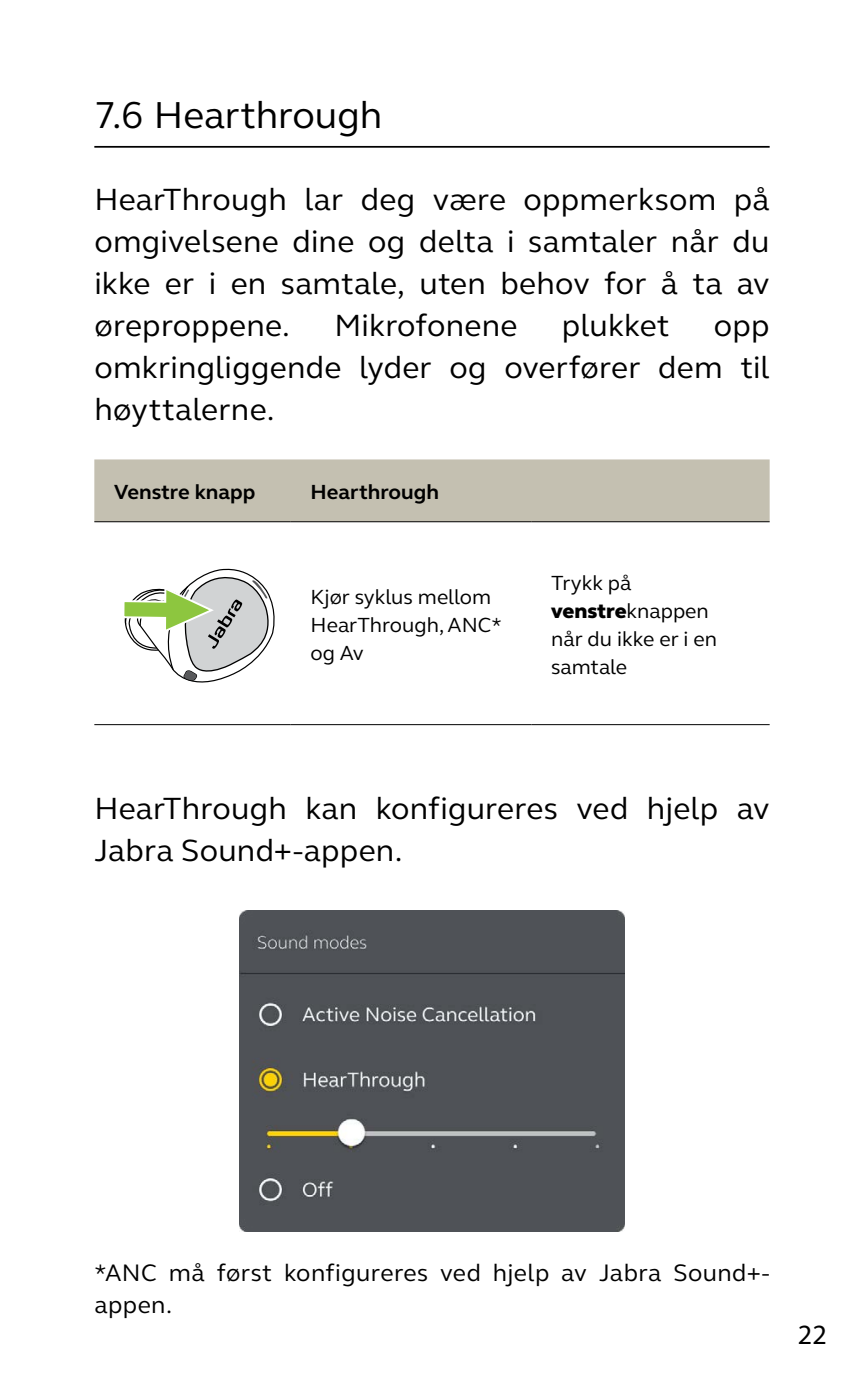
<style>
.page{position:relative;width:864px;height:1389px;background:#fff}
.page>*{position:absolute;margin:0;border:0;box-sizing:border-box;transform-origin:0 0}
.t1{font:38.5px "GN Elliot";color:#000}
.t2{font:31.5px/42px "GN Elliot";letter-spacing:.01em;color:#000;text-align:justify}
.t3{font:28px "Myriad Pro";color:#000}
.t4{font:24.5px/31.5px "GN Elliot";letter-spacing:.02em;color:#000}
.t5{font:21px/28px "GN Elliot";color:#000}
.t6{font:700 21px "GN Elliot";color:#000}
.s1{font-weight:800}
</style>
<div class="page">
<hr style="left:94px;top:146px;width:675px;height:2px;background:#000">
<div style="left:94px;top:459px;width:675px;height:62px;background:#c4c0b1"></div>
<hr style="left:290px;top:724px;width:241px;height:1px;background:#000">
<hr style="left:531px;top:724px;width:238px;height:1px;background:#000">
<hr style="left:290px;top:521px;width:241px;height:1px;background:#000">
<hr style="left:531px;top:521px;width:238px;height:1px;background:#000">
<hr style="left:94px;top:521px;width:196px;height:1px;background:#000">
<hr style="left:94px;top:724px;width:196px;height:1px;background:#000">
<div style="left:239px;top:910px;width:385px;height:322px;background:#4f5257"></div>
<svg style="left:124px;top:568px;width:151px;height:115px"></svg>
<p class="t1" style="left:94px;top:89px;width:289px">7.6 Hearthrough</p>
<p class="t2" style="left:94px;top:177px;width:676px">HearThrough lar deg være oppmerksom på omgivelsene dine og delta i samtaler når du ikke er i en samtale, uten behov for å ta av øreproppene.</p>
<p class="t2" style="left:334px;top:303px;width:184px">Mikrofonene</p>
<p class="t2" style="left:561px;top:303px;width:109px">plukket</p>
<p class="t2" style="left:94px;top:303px;width:676px;text-indent:619px">opp omkringliggende lyder og overfører dem til høyttalerne.</p>
<p class="t6" style="left:114px;top:478px;width:143px">Venstre knapp</p>
<p class="t6" style="left:310px;top:478px;width:130px">Hearthrough</p>
<p class="t5" style="left:310px;top:582px;width:192px">Kjør syklus mellom<br>HearThrough, ANC* og Av</p>
<p class="t5" style="left:551px;top:568px;width:167px">Trykk på <span class="s1">venstre</span>knappen når du ikke er i en samtale</p>
<p class="t2" style="left:94px;top:787px;width:676px">HearThrough kan konfigureres ved hjelp av<br>Jabra Sound+-appen.</p>
<p class="t4" style="left:94px;top:1256px;width:676px">*ANC må først konfigureres ved hjelp av Jabra Sound+- appen.</p>
<p class="t3" style="left:797px;top:1317px;width:30px">22</p>
</div>
